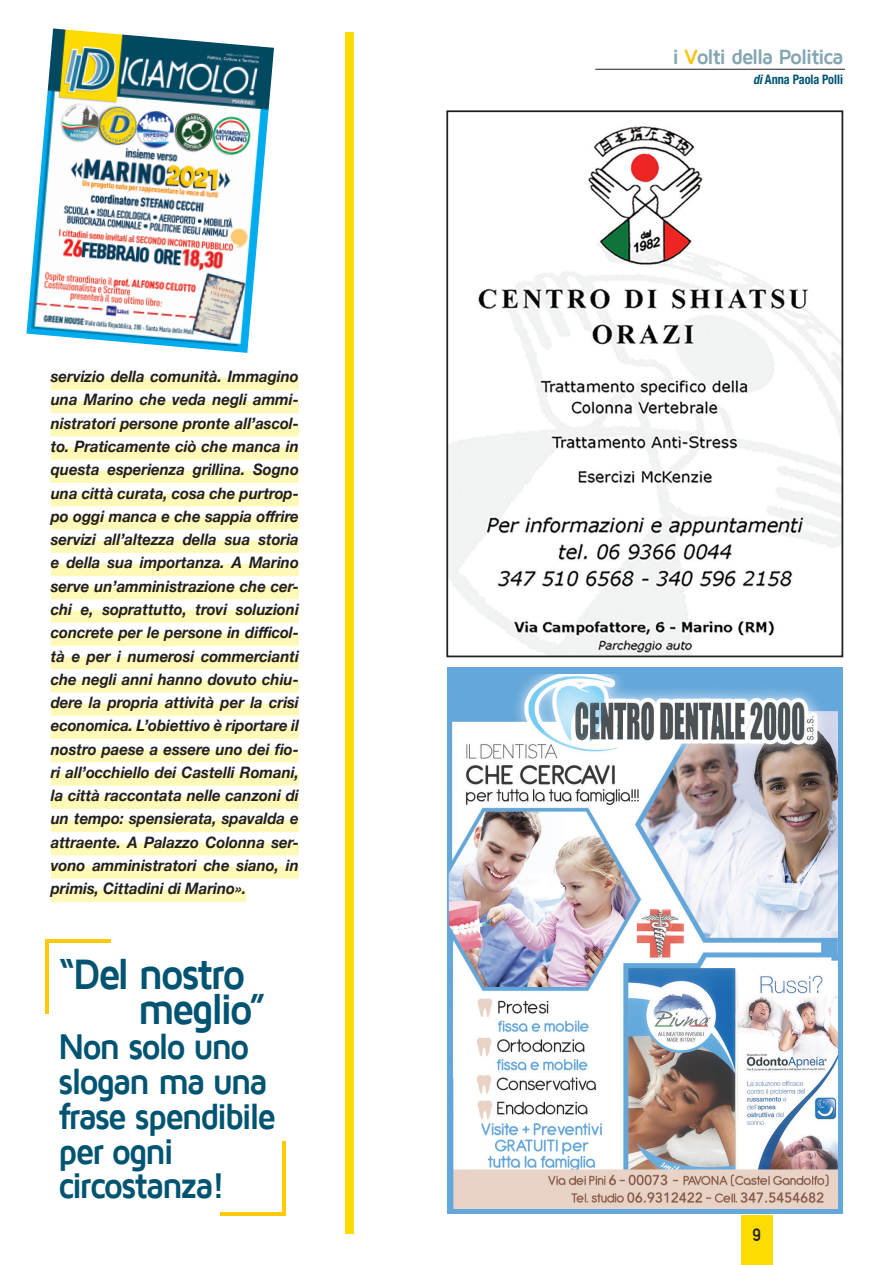
<style>
.page{position:relative;width:893px;height:1265px;background:#fff}
.page>*{position:absolute;margin:0;border:0;box-sizing:border-box;transform-origin:0 0}
.t1{font:700 43.75px/35px "Maven Pro";letter-spacing:-.075em;color:#005471;scale:.93 1}
.t2{font:700 36.75px/35px "Maven Pro";letter-spacing:-.07em;color:#005471;scale:.93 1}
.t3{font:700 21.18px "Maven Pro";letter-spacing:-.065em;color:#84a6b1}
.t4{font:700 17.5px "DIN Alternate";color:#231f20}
.t5{font:italic 700 15.75px/23.3px "Helvetica Neue";color:#231f20;text-align:justify;scale:.95 1}
.t6{font:700 condensed 13.12px "Helvetica Neue";color:#005471;scale:.93 1}
.s1{color:#fec210}
.s2{font-style:italic}
</style>
<div class="page">
<div style="left:741px;top:1215px;width:31px;height:50px;background:#ffdc01"></div>
<hr style="left:595px;top:69px;width:250px;height:1px;background:#231f20">
<img style="left:449px;top:126px;width:391px;height:528px">
<div style="left:446px;top:110px;width:397px;height:547px;border:2px solid #231f20"></div>
<div style="left:51px;top:378px;width:248px;height:12px;background:#fff9b8"></div>
<div style="left:51px;top:401px;width:248px;height:12px;background:#fff9b8"></div>
<div style="left:51px;top:424px;width:248px;height:12px;background:#fff9b8"></div>
<div style="left:51px;top:447px;width:248px;height:13px;background:#fff9b8"></div>
<div style="left:51px;top:471px;width:248px;height:12px;background:#fff9b8"></div>
<div style="left:51px;top:494px;width:248px;height:12px;background:#fff9b8"></div>
<div style="left:51px;top:517px;width:248px;height:13px;background:#fff9b8"></div>
<div style="left:51px;top:541px;width:248px;height:12px;background:#fff9b8"></div>
<div style="left:51px;top:564px;width:248px;height:12px;background:#fff9b8"></div>
<div style="left:51px;top:587px;width:248px;height:12px;background:#fff9b8"></div>
<div style="left:51px;top:610px;width:248px;height:13px;background:#fff9b8"></div>
<div style="left:51px;top:634px;width:248px;height:12px;background:#fff9b8"></div>
<div style="left:51px;top:657px;width:248px;height:12px;background:#fff9b8"></div>
<div style="left:51px;top:680px;width:248px;height:12px;background:#fff9b8"></div>
<div style="left:51px;top:703px;width:248px;height:13px;background:#fff9b8"></div>
<div style="left:51px;top:727px;width:248px;height:12px;background:#fff9b8"></div>
<div style="left:51px;top:750px;width:248px;height:12px;background:#fff9b8"></div>
<div style="left:51px;top:773px;width:248px;height:13px;background:#fff9b8"></div>
<div style="left:51px;top:797px;width:248px;height:12px;background:#fff9b8"></div>
<div style="left:51px;top:820px;width:248px;height:12px;background:#fff9b8"></div>
<div style="left:51px;top:843px;width:248px;height:12px;background:#fff9b8"></div>
<div style="left:51px;top:866px;width:248px;height:13px;background:#fff9b8"></div>
<div style="left:51px;top:890px;width:195px;height:12px;background:#fff9b8"></div>
<hr style="left:283px;top:1141px;width:3px;height:74px;background:#feca0a">
<hr style="left:221px;top:1212px;width:65px;height:3px;background:#feca0a">
<hr style="left:45px;top:940px;width:3px;height:74px;background:#feca0a">
<hr style="left:45px;top:940px;width:66px;height:3px;background:#feca0a">
<div style="left:346px;top:32px;width:8px;height:1201px;background:#ffdc01"></div>
<img style="left:26px;top:28px;width:248px;height:325px">
<div style="left:448px;top:667px;width:395px;height:547px;background:#64a7da"></div>
<img style="left:449px;top:674px;width:389px;height:535px">
<p class="t5" style="left:51px;top:365px;width:263px">servizio della comunità. Immagino una Marino che veda negli ammi&shy;nistratori persone pronte all’ascol&shy;to. Praticamente ciò che manca in questa esperienza grillina. Sogno una città curata, cosa che purtrop&shy;po oggi manca e che sappia offrire servizi all’altezza della sua storia e della sua importanza. A Marino serve un’amministrazione che cer&shy;chi e, soprattutto, trovi soluzioni concrete per le persone in difficol&shy;tà e per i numerosi commercianti che negli anni hanno dovuto chiu&shy;dere la propria attività per la crisi economica. L’obiettivo è riportare il nostro paese a essere uno dei fio&shy;ri all’occhiello dei Castelli Romani, la città raccontata nelle canzoni di un tempo: spensierata, spavalda e attraente. A Palazzo Colonna ser&shy;vono amministratori che siano, in primis, Cittadini di Marino».</p>
<h1 class="t1" style="left:137px;top:957px;width:140px;text-indent:-79px">“Del nostro meglio”</h1>
<h2 class="t2" style="left:58px;top:1029px;width:236px">Non solo uno slogan ma una frase spendibile per ogni circostanza!</h2>
<h3 class="t3" style="left:673px;top:45px;width:173px">i <span class="s1">V</span>olti della Politica</h3>
<p class="t6" style="left:753px;top:71px;width:98px"><span class="s2">di</span> Anna Paola Polli</p>
<p class="t4" style="left:752px;top:1222px;width:10px">9</p>
</div>
